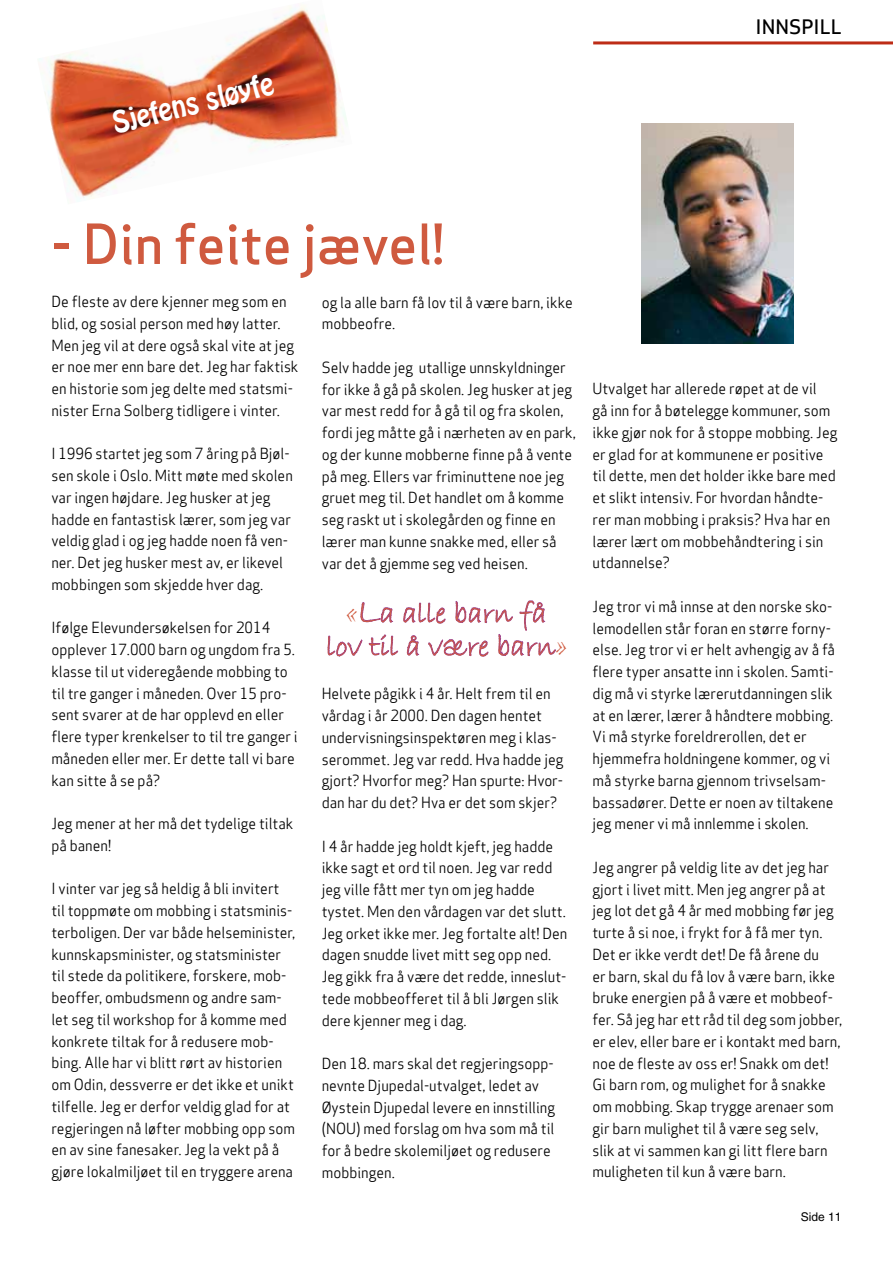
<style>
.page{position:relative;width:893px;height:1263px;background:#fff}
.page>*{position:absolute;margin:0;border:0;box-sizing:border-box;transform-origin:0 0}
.t1{font:54px "Apex Sans Medium T";color:#cf5a3f}
.t2{font:30px/33px "Bradley Hand ITC";color:#cf5a3f;text-align:center;scale:.95 1}
.t3{font:27px "Hobo Std";color:#fff;scale:.95 1}
.t4{font:19.5px "Apex Sans Medium T";color:#000}
.t5{font:15px/21.8px "Apex Sans Book T";color:#000;scale:.95 1}
.t6{font:12px "Helvetica";color:#000}
.s1{font-size:36px}
</style>
<div class="page">
<img style="left:39px;top:5px;width:308px;height:197px">
<hr style="left:593px;top:41px;width:300px;height:3px;background:#bd2c16">
<svg style="left:327px;top:600px;width:229px;height:57px"></svg>
<img style="left:641px;top:124px;width:152px;height:220px">
<h3 class="t3" style="left:109px;top:105px;width:175px;rotate:-14deg">Sjefens sløyfe</h3>
<h3 class="t4" style="left:755px;top:15px;width:88px">INNSPILL</h3>
<h1 class="t1" style="left:52px;top:209px;width:394px">- Din feite jævel!</h1>
<p class="t5" style="left:51px;top:290px;width:262px">De fleste av dere kjenner meg som en blid, og sosial person med høy latter.<br>Men jeg vil at dere også skal vite at jeg er noe mer enn bare det. Jeg har faktisk en historie som jeg delte med statsmi&shy;nister Erna Solberg tidligere i vinter.</p>
<p class="t5" style="left:51px;top:443px;width:256px">I 1996 startet jeg som 7 åring på Bjøl&shy;sen skole i Oslo. Mitt møte med skolen var ingen højdare. Jeg husker at jeg hadde en fantastisk lærer, som jeg var veldig glad i og jeg hadde noen få ven&shy;ner. Det jeg husker mest av, er likevel mobbingen som skjedde hver dag.</p>
<p class="t5" style="left:51px;top:617px;width:261px">Ifølge Elevundersøkelsen for 2014 opplever 17.000 barn og ungdom fra 5. klasse til ut videregående mobbing to til tre ganger i måneden. Over 15 pro&shy;sent svarer at de har opplevd en eller flere typer krenkelser to til tre ganger i måneden eller mer. Er dette tall vi bare kan sitte å se på?</p>
<p class="t5" style="left:51px;top:812px;width:256px">Jeg mener at her må det tydelige tiltak på banen!</p>
<p class="t5" style="left:51px;top:878px;width:258px">I vinter var jeg så heldig å bli invitert til toppmøte om mobbing i statsminis&shy;terboligen. Der var både helseminister, kunnskapsminister, og statsminister til stede da politikere, forskere, mob&shy;beoffer, ombudsmenn og andre sam&shy;let seg til workshop for å komme med konkrete tiltak for å redusere mob&shy;bing. Alle har vi blitt rørt av historien om Odin, dessverre er det ikke et unikt tilfelle. Jeg er derfor veldig glad for at regjeringen nå løfter mobbing opp som en av sine fanesaker. Jeg la vekt på å gjøre lokalmiljøet til en tryggere arena</p>
<p class="t5" style="left:322px;top:291px;width:266px">og la alle barn få lov til å være barn, ikke mobbeofre.</p>
<p class="t5" style="left:322px;top:356px;width:269px">Selv hadde jeg utallige unnskyldninger for ikke å gå på skolen. Jeg husker at jeg var mest redd for å gå til og fra skolen, fordi jeg måtte gå i nærheten av en park, og der kunne mobberne finne på å vente på meg. Ellers var friminuttene noe jeg gruet meg til. Det handlet om å komme seg raskt ut i skolegården og finne en lærer man kunne snakke med, eller så var det å gjemme seg ved heisen.</p>
<h2 class="t2" style="left:326px;top:597px;width:255px">«<span class="s1">L</span>a alle barn få lov til å være barn»</h2>
<p class="t5" style="left:322px;top:683px;width:256px">Helvete pågikk i 4 år. Helt frem til en vårdag i år 2000. Den dagen hentet undervisningsinspektøren meg i klas&shy;serommet. Jeg var redd. Hva hadde jeg gjort? Hvorfor meg? Han spurte: Hvor&shy;dan har du det? Hva er det som skjer?</p>
<p class="t5" style="left:322px;top:835px;width:260px">I 4 år hadde jeg holdt kjeft, jeg hadde ikke sagt et ord til noen. Jeg var redd jeg ville fått mer tyn om jeg hadde tystet. Men den vårdagen var det slutt.<br>Jeg orket ikke mer. Jeg fortalte alt! Den dagen snudde livet mitt seg opp ned.<br>Jeg gikk fra å være det redde, inneslut&shy;tede mobbeofferet til å bli Jørgen slik dere kjenner meg i dag.</p>
<p class="t5" style="left:322px;top:1052px;width:247px">Den 18. mars skal det regjeringsopp&shy;nevnte Djupedal-utvalget, ledet av<br>Øystein Djupedal levere en innstilling (NOU) med forslag om hva som må til for å bedre skolemiljøet og redusere mobbingen.</p>
<p class="t5" style="left:592px;top:378px;width:259px">Utvalget har allerede røpet at de vil<br>gå inn for å bøtelegge kommuner, som ikke gjør nok for å stoppe mobbing. Jeg er glad for at kommunene er positive til dette, men det holder ikke bare med et slikt intensiv. For hvordan håndte&shy;rer man mobbing i praksis? Hva har en lærer lært om mobbehåndtering i sin utdannelse?</p>
<p class="t5" style="left:592px;top:595px;width:257px">Jeg tror vi må innse at den norske sko&shy;lemodellen står foran en større forny&shy;else. Jeg tror vi er helt avhengig av å få flere typer ansatte inn i skolen. Samti&shy;dig må vi styrke lærerutdanningen slik at en lærer, lærer å håndtere mobbing.<br>Vi må styrke foreldrerollen, det er hjemmefra holdningene kommer, og vi må styrke barna gjennom trivselsam&shy;bassadører. Dette er noen av tiltakene jeg mener vi må innlemme i skolen.</p>
<p class="t5" style="left:592px;top:856px;width:264px">Jeg angrer på veldig lite av det jeg har gjort i livet mitt. Men jeg angrer på at jeg lot det gå 4 år med mobbing før jeg turte å si noe, i frykt for å få mer tyn.<br>Det er ikke verdt det! De få årene du<br>er barn, skal du få lov å være barn, ikke bruke energien på å være et mobbeof&shy;fer. Så jeg har ett råd til deg som jobber, er elev, eller bare er i kontakt med barn, noe de fleste av oss er! Snakk om det!<br>Gi barn rom, og mulighet for å snakke om mobbing. Skap trygge arenaer som gir barn mulighet til å være seg selv, slik at vi sammen kan gi litt flere barn muligheten til kun å være barn.</p>
<p class="t6" style="left:801px;top:1210px;width:42px">Side 11</p>
</div>
